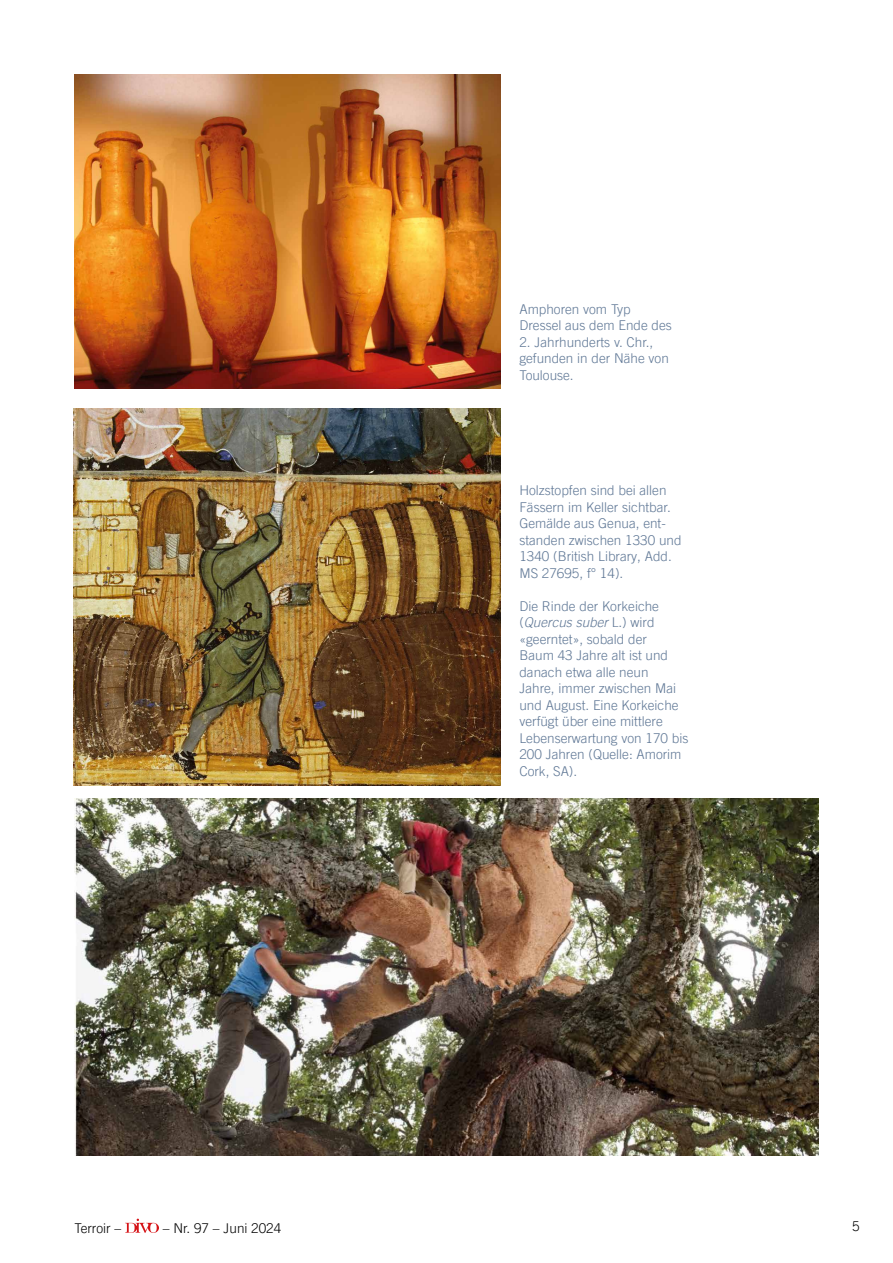
<style>
.page{position:relative;width:893px;height:1263px;background:#fff}
.page>*{position:absolute;margin:0;border:0;box-sizing:border-box;transform-origin:0 0}
.t1{font:300 13.5px/16.5px "Trade Gothic LT Pro";color:#607896}
.t2{font:300 13.5px "Trade Gothic LT Pro";color:#000}
.t3{font:italic 300 13.5px "Trade Gothic LT";color:#607896}
.s1{font-family:"Trade Gothic LT Pro";font-style:normal}
.s2{font-style:normal}
</style>
<div class="page">
<svg style="left:125px;top:1218px;width:34px;height:15px"></svg>
<img style="left:74px;top:74px;width:426px;height:314px">
<img style="left:74px;top:409px;width:426px;height:376px">
<img style="left:74px;top:798px;width:745px;height:357px">
<p class="t1" style="left:519px;top:301px;width:154px">Amphoren vom Typ<br>Dressel aus dem Ende des</p>
<p class="t1" style="left:519px;top:334px;width:151px">2. Jahrhunderts v. Chr., gefunden in der Nähe von<br>Toulouse.</p>
<p class="t1" style="left:519px;top:482px;width:164px">Holzstopfen sind bei allen<br>Fässern im Keller sichtbar.<br>Gemälde aus Genua, ent&shy;standen zwischen 1330 und<br>1340 (British Library, Add.<br>MS 27695, f° 14).</p>
<p class="t1" style="left:519px;top:598px;width:141px">Die Rinde der Korkeiche</p>
<p class="t3" style="left:519px;top:615px;width:137px"><span class="s1">(</span>Quercus suber <span class="s2">L.</span><span class="s1">) wird</span></p>
<p class="t1" style="left:519px;top:631px;width:170px">«geerntet», sobald der<br>Baum 43 Jahre alt ist und danach etwa alle neun<br>Jahre, immer zwischen Mai und August. Eine Korkeiche verfügt über eine mittlere<br>Lebenserwartung von 170 bis<br>200 Jahren (Quelle: Amorim<br>Cork, SA).</p>
<p class="t2" style="left:74px;top:1220px;width:48px">Terroir –</p>
<p class="t2" style="left:163px;top:1220px;width:120px">– Nr. 97 – Juni 2024</p>
<p class="t2" style="left:852px;top:1218px;width:9px">5</p>
</div>
